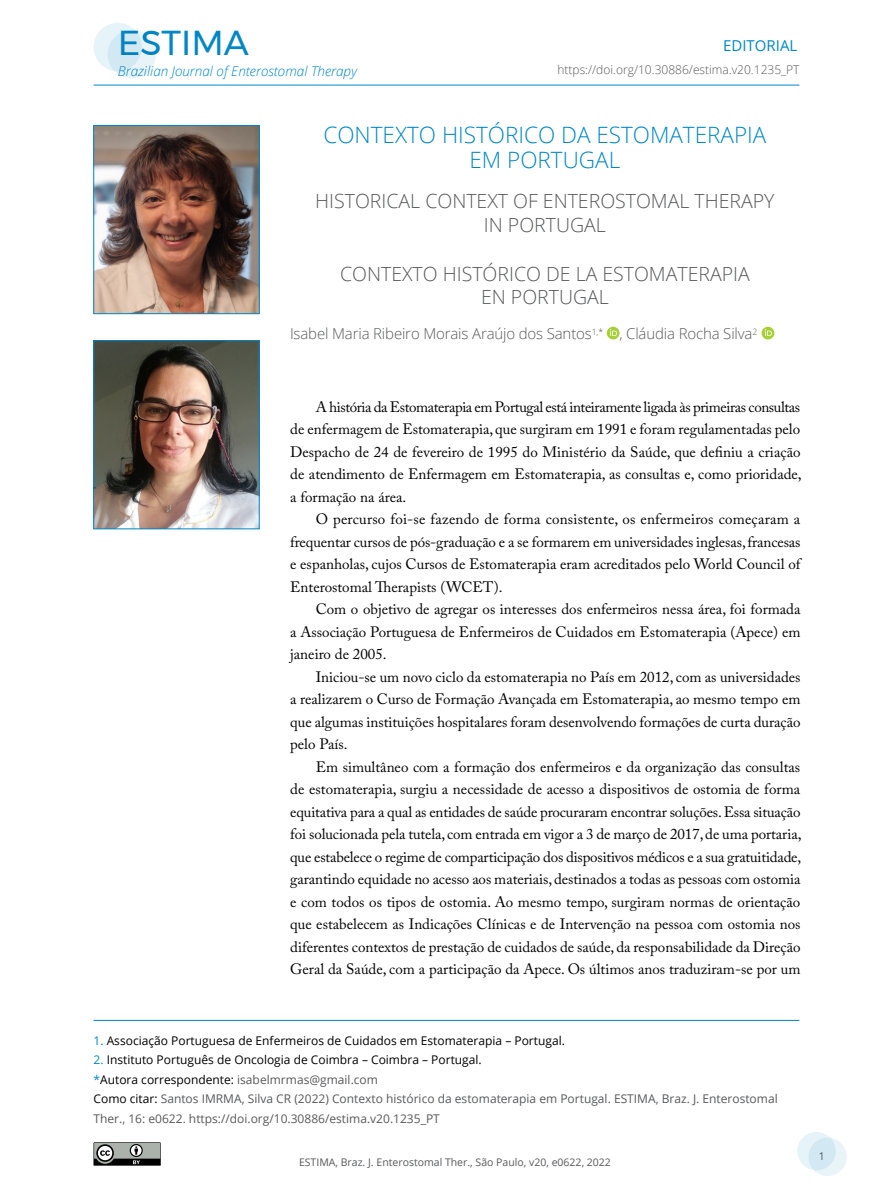
<style>
.page{position:relative;width:893px;height:1191px;background:#fff}
.page>*{position:absolute;margin:0;border:0;box-sizing:border-box;transform-origin:0 0}
.t1{font:34.5px "Montserrat";color:#0087c4}
.t2{font:300 22.5px/25.5px "Open Sans";color:#0087c4;text-align:center}
.t3{font:300 19.5px/23.4px "Open Sans";color:#58595b;text-align:center}
.t4{font:15px/22.5px "Adobe Caslon Pro";color:#000;text-align:justify}
.t5{font:300 15px "Open Sans";letter-spacing:-.01em;color:#58595b}
.t6{font:15px "Open Sans";color:#0087c4}
.t7{font:italic 300 13.5px "Open Sans";color:#0087c4}
.t8{font:12px/19.5px "Open Sans";color:#58595b}
.t9{font:12px "Open Sans";color:#000}
.t10{font:300 12px "Open Sans";color:#58595b}
.t11{font:10.5px "Open Sans";color:#58595b}
.t12{font:300 10.5px "Open Sans";color:#000}
.s1{color:#0087c4}
.s2{color:#000}
</style>
<div class="page">
<div style="left:797px;top:1131px;width:39px;height:39px;background:#e6f3f9;border-radius:50%"></div>
<svg style="left:808px;top:1137px;width:39px;height:39px"></svg>
<div style="left:607px;top:327px;width:12px;height:12px;background:#a6cf38;border-radius:50%"></div>
<svg style="left:610px;top:329px;width:7px;height:7px"></svg>
<div style="left:762px;top:327px;width:12px;height:12px;background:#a6cf38;border-radius:50%"></div>
<svg style="left:765px;top:329px;width:7px;height:7px"></svg>
<svg style="left:94px;top:1142px;width:67px;height:24px;background:#767a77"></svg>
<hr style="left:94px;top:85px;width:705px;height:1px;background:#0087c4">
<hr style="left:94px;top:1020px;width:705px;height:1px;background:#0087c4">
<div style="left:94px;top:23px;width:48px;height:48px;background:#e6f3f9;border-radius:50%"></div>
<svg style="left:108px;top:30px;width:48px;height:49px;background:#dbedf6"></svg>
<img style="left:95px;top:127px;width:163px;height:185px">
<div style="left:93px;top:125px;width:167px;height:189px;border:1px solid #0087c4"></div>
<img style="left:95px;top:342px;width:163px;height:185px">
<div style="left:93px;top:340px;width:167px;height:189px;border:1px solid #0087c4"></div>
<h1 class="t1" style="left:118px;top:17px;width:132px">ESTIMA</h1>
<p class="t7" style="left:118px;top:62px;width:241px">Brazilian Journal of Enterostomal Therapy</p>
<p class="t6" style="left:723px;top:35px;width:76px">EDITORIAL</p>
<p class="t10" style="left:557px;top:61px;width:244px">https://doi.org/10.30886/estima.v20.1235_PT</p>
<h2 class="t2" style="left:323px;top:121px;width:444px">CONTEXTO HISTÓRICO DA ESTOMATERAPIA<br>EM PORTUGAL</h2>
<h3 class="t3" style="left:315px;top:189px;width:461px">HISTORICAL CONTEXT OF ENTEROSTOMAL THERAPY<br>IN PORTUGAL</h3>
<h3 class="t3" style="left:340px;top:261px;width:411px">CONTEXTO HISTÓRICO DE LA ESTOMATERAPIA<br>EN PORTUGAL</h3>
<p class="t5" style="left:290px;top:324px;width:469px">Isabel Maria Ribeiro Morais Araújo dos Santos<sup>1,*</sup> , Cláudia Rocha Silva<sup>2</sup></p>
<p class="t4" style="left:290px;top:395px;width:513px;text-indent:26px">A história da Estomaterapia em Portugal está inteiramente ligada às primeiras consultas de enfermagem de Estomaterapia, que surgiram em 1991 e foram regulamentadas pelo Despacho de 24 de fevereiro de 1995 do Ministério da Saúde, que definiu a criação de atendimento de Enfermagem em Estomaterapia, as consultas e, como prioridade, a formação na área.</p>
<p class="t4" style="left:290px;top:507px;width:512px;text-indent:26px">O percurso foi-se fazendo de forma consistente, os enfermeiros começaram a frequentar cursos de pós-graduação e a se formarem em universidades inglesas, francesas e espanholas, cujos Cursos de Estomaterapia eram acreditados pelo World Council of Enterostomal Therapists (WCET).</p>
<p class="t4" style="left:290px;top:597px;width:512px;text-indent:26px">Com o objetivo de agregar os interesses dos enfermeiros nessa área, foi formada a Associação Portuguesa de Enfermeiros de Cuidados em Estomaterapia (Apece) em janeiro de 2005.</p>
<p class="t4" style="left:290px;top:665px;width:512px;text-indent:26px">Iniciou-se um novo ciclo da estomaterapia no País em 2012, com as universidades a realizarem o Curso de Formação Avançada em Estomaterapia, ao mesmo tempo em que algumas instituições hospitalares foram desenvolvendo formações de curta duração pelo País.</p>
<p class="t4" style="left:290px;top:755px;width:513px;text-indent:26px">Em simultâneo com a formação dos enfermeiros e da organização das consultas de estomaterapia, surgiu a necessidade de acesso a dispositivos de ostomia de forma equitativa para a qual as entidades de saúde procuraram encontrar soluções. Essa situação foi solucionada pela tutela, com entrada em vigor a 3 de março de 2017, de uma portaria, que estabelece o regime de comparticipação dos dispositivos médicos e a sua gratuitidade, garantindo equidade no acesso aos materiais, destinados a todas as pessoas com ostomia e com todos os tipos de ostomia. Ao mesmo tempo, surgiram normas de orientação que estabelecem as Indicações Clínicas e de Intervenção na pessoa com ostomia nos diferentes contextos de prestação de cuidados de saúde, da responsabilidade da Direção Geral da Saúde, com a participação da Apece. Os últimos anos traduziram-se por um</p>
<p class="t9" style="left:94px;top:1032px;width:473px"><span class="s1">1.</span> Associação Portuguesa de Enfermeiros de Cuidados em Estomaterapia – Portugal.</p>
<p class="t8" style="left:94px;top:1050px;width:686px"><span class="s1">2.</span> <span class="s2">Instituto Português de Oncologia de Coimbra – Coimbra – Portugal.<br></span><span class="s1">*</span><span class="s2">Autora correspondente:</span> isabelmrmas@gmail.com<br><span class="s2">Como citar:</span> Santos IMRMA, Silva CR (2022) Contexto histórico da estomaterapia em Portugal. ESTIMA, Braz. J. Enterostomal Ther., 16: e0622. https://doi.org/10.30886/estima.v20.1235_PT</p>
<p class="t11" style="left:299px;top:1154px;width:313px">ESTIMA, Braz. J. Enterostomal Ther., São Paulo, v20, e0622, 2022</p>
<p class="t12" style="left:819px;top:1148px;width:7px">1</p>
</div>
